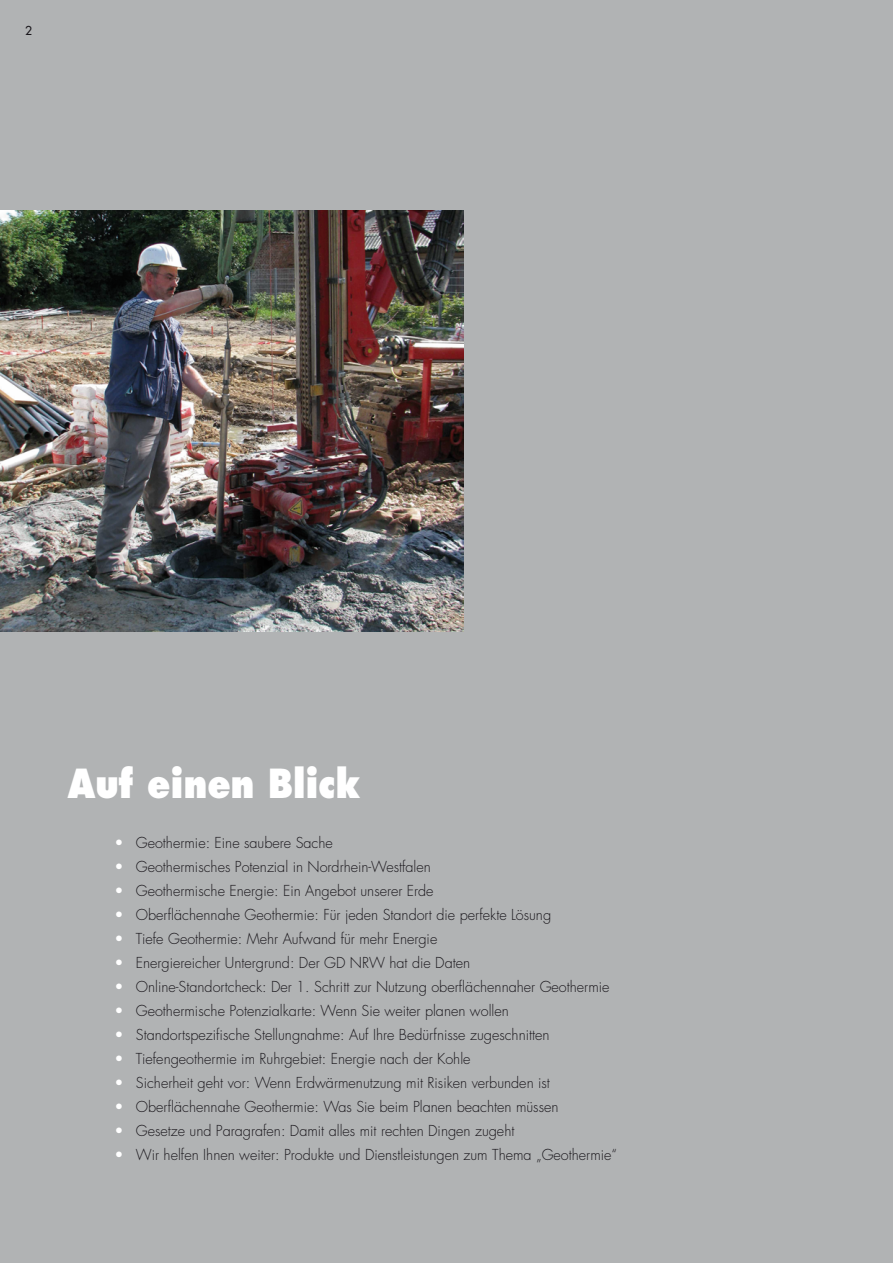
<style>
.page{position:relative;width:893px;height:1263px;background:#fff}
.page>*{position:absolute;margin:0;border:0;box-sizing:border-box;transform-origin:0 0}
.t1{font:800 39px "Futura Std";color:#fff;scale:.86 1}
.t2{font:300 14.7px "Futura Std";color:#1a171c}
.t3{font:500 12px "Futura Std";color:#1a171c}
.s1{font-size:15px;color:#fff}
</style>
<div class="page">
<div style="left:0;top:0;width:892px;height:1263px;background:#b1b3b4"></div>
<img style="left:0;top:211px;width:463px;height:421px">
<p class="t3" style="left:25px;top:25px;width:8px">2</p>
<h1 class="t1" style="left:68px;top:766px;width:342px">Auf einen Blick</h1>
<p class="t2" style="left:115px;top:836px;width:220px"><span class="s1">•</span> Geothermie: Eine saubere Sache</p>
<p class="t2" style="left:115px;top:860px;width:318px"><span class="s1">•</span> Geothermisches Potenzial in Nordrhein-Westfalen</p>
<p class="t2" style="left:115px;top:884px;width:320px"><span class="s1">•</span> Geothermische Energie: Ein Angebot unserer Erde</p>
<p class="t2" style="left:115px;top:908px;width:438px"><span class="s1">•</span> Oberflächennahe Geothermie: Für jeden Standort die perfekte Lösung</p>
<p class="t2" style="left:115px;top:932px;width:324px"><span class="s1">•</span> Tiefe Geothermie: Mehr Aufwand für mehr Energie</p>
<p class="t2" style="left:115px;top:956px;width:357px"><span class="s1">•</span> Energiereicher Untergrund: Der GD NRW hat die Daten</p>
<p class="t2" style="left:115px;top:980px;width:496px"><span class="s1">•</span> Online-Standortcheck: Der 1. Schritt zur Nutzung oberflächennaher Geothermie</p>
<p class="t2" style="left:115px;top:1004px;width:396px"><span class="s1">•</span> Geothermische Potenzialkarte: Wenn Sie weiter planen wollen</p>
<p class="t2" style="left:115px;top:1028px;width:436px"><span class="s1">•</span> Standortspezifische Stellungnahme: Auf Ihre Bedürfnisse zugeschnitten</p>
<p class="t2" style="left:115px;top:1052px;width:357px"><span class="s1">•</span> Tiefengeothermie im Ruhrgebiet: Energie nach der Kohle</p>
<p class="t2" style="left:115px;top:1076px;width:437px"><span class="s1">•</span> Sicherheit geht vor: Wenn Erdwärmenutzung mit Risiken verbunden ist</p>
<p class="t2" style="left:115px;top:1100px;width:445px"><span class="s1">•</span> Oberflächennahe Geothermie: Was Sie beim Planen beachten müssen</p>
<p class="t2" style="left:115px;top:1124px;width:401px"><span class="s1">•</span> Gesetze und Paragrafen: Damit alles mit rechten Dingen zugeht</p>
<p class="t2" style="left:115px;top:1148px;width:504px"><span class="s1">•</span> Wir helfen Ihnen weiter: Produkte und Dienstleistungen zum Thema „Geothermie“</p>
</div>
